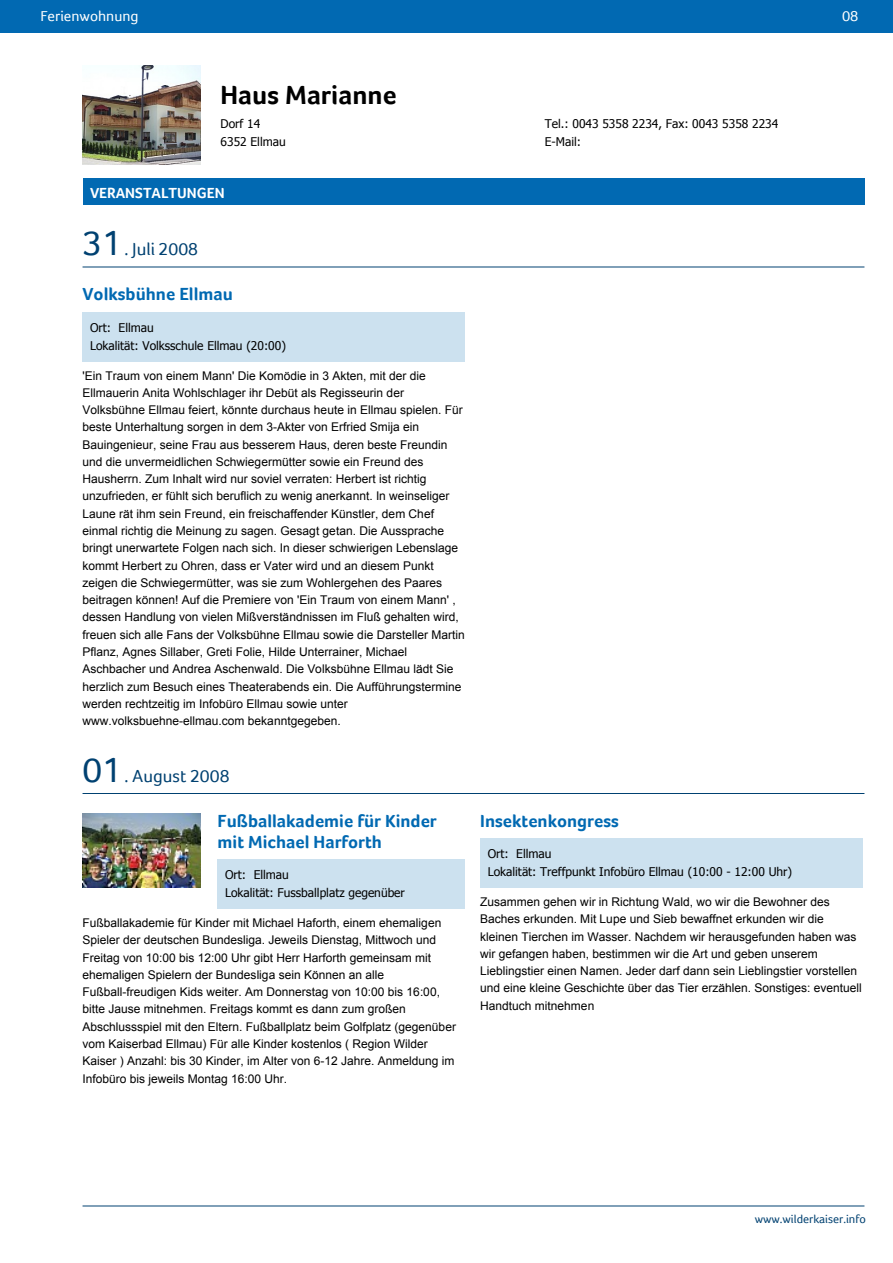
<style>
.page{position:relative;width:893px;height:1263px;background:#fff}
.page>*{position:absolute;margin:0;border:0;box-sizing:border-box;transform-origin:0 0}
.t1{font:700 27px "Foco";color:#000}
.t2{font:700 18px/21.6px "Foco";color:#0169b2}
.t3{font:18px "Foco";color:#004171}
.t4{font:15px "Foco";color:#fff}
.t5{font:700 15px "Foco";color:#fff}
.t6{font:12px/17.2px "Arial";color:#000}
.t7{font:12px/18px "Tahoma";color:#000}
.t8{font:12px "Foco";color:#004171}
.s1{font-size:36px}
</style>
<div class="page">
<div style="left:0;top:0;width:892px;height:33px;background:#0169b2"></div>
<hr style="left:82px;top:1206px;width:782px;height:1px;background:#004171">
<img style="left:82px;top:65px;width:119px;height:100px">
<div style="left:82px;top:178px;width:782px;height:28px;background:#0169b2"></div>
<hr style="left:82px;top:267px;width:782px;height:1px;background:#004171">
<div style="left:82px;top:312px;width:383px;height:50px;background:#cce1ef"></div>
<hr style="left:82px;top:793px;width:782px;height:1px;background:#004171">
<img style="left:82px;top:813px;width:119px;height:75px">
<div style="left:218px;top:860px;width:247px;height:49px;background:#cce1ef"></div>
<div style="left:480px;top:838px;width:382px;height:50px;background:#cce1ef"></div>
<p class="t4" style="left:40px;top:8px;width:100px">Ferienwohnung</p>
<p class="t4" style="left:842px;top:8px;width:18px">08</p>
<h1 class="t1" style="left:220px;top:80px;width:177px">Haus Marianne</h1>
<p class="t7" style="left:220px;top:114px;width:41px">Dorf 14</p>
<p class="t7" style="left:544px;top:114px;width:235px">Tel.: 0043 5358 2234, Fax: 0043 5358 2234</p>
<p class="t7" style="left:220px;top:132px;width:67px">6352 Ellmau</p>
<p class="t7" style="left:544px;top:132px;width:38px">E-Mail:</p>
<p class="t5" style="left:90px;top:185px;width:136px">VERANSTALTUNGEN</p>
<h2 class="t3" style="left:82px;top:239px;width:117px"><span class="s1">31</span>. Juli 2008</h2>
<h2 class="t2" style="left:82px;top:283px;width:152px">Volksbühne Ellmau</h2>
<p class="t7" style="left:90px;top:318px;width:197px">Ort: Ellmau<br>Lokalität: Volksschule Ellmau (20:00)</p>
<p class="t6" style="left:82px;top:367px;width:383px">'Ein Traum von einem Mann' Die Komödie in 3 Akten, mit der die Ellmauerin Anita Wohlschlager ihr Debüt als Regisseurin der Volksbühne Ellmau feiert, könnte durchaus heute in Ellmau spielen. Für beste Unterhaltung sorgen in dem 3-Akter von Erfried Smija ein Bauingenieur, seine Frau aus besserem Haus, deren beste Freundin und die unvermeidlichen Schwiegermütter sowie ein Freund des Hausherrn. Zum Inhalt wird nur soviel verraten: Herbert ist richtig unzufrieden, er fühlt sich beruflich zu wenig anerkannt. In weinseliger Laune rät ihm sein Freund, ein freischaffender Künstler, dem Chef einmal richtig die Meinung zu sagen. Gesagt getan. Die Aussprache bringt unerwartete Folgen nach sich. In dieser schwierigen Lebenslage kommt Herbert zu Ohren, dass er Vater wird und an diesem Punkt zeigen die Schwiegermütter, was sie zum Wohlergehen des Paares beitragen können! Auf die Premiere von 'Ein Traum von einem Mann' , dessen Handlung von vielen Mißverständnissen im Fluß gehalten wird, freuen sich alle Fans der Volksbühne Ellmau sowie die Darsteller Martin Pflanz, Agnes Sillaber, Greti Folie, Hilde Unterrainer, Michael Aschbacher und Andrea Aschenwald. Die Volksbühne Ellmau lädt Sie herzlich zum Besuch eines Theaterabends ein. Die Aufführungstermine werden rechtzeitig im Infobüro Ellmau sowie unter www.volksbuehne-ellmau.com bekanntgegeben.</p>
<h2 class="t3" style="left:82px;top:766px;width:148px"><span class="s1">01</span>. August 2008</h2>
<h2 class="t2" style="left:218px;top:810px;width:221px">Fußballakademie für Kinder mit Michael Harforth</h2>
<p class="t7" style="left:225px;top:865px;width:181px">Ort: Ellmau<br>Lokalität: Fussballplatz gegenüber</p>
<p class="t6" style="left:82px;top:914px;width:375px">Fußballakademie für Kinder mit Michael Haforth, einem ehemaligen Spieler der deutschen Bundesliga. Jeweils Dienstag, Mittwoch und Freitag von 10:00 bis 12:00 Uhr gibt Herr Harforth gemeinsam mit ehemaligen Spielern der Bundesliga sein Können an alle Fußball-freudigen Kids weiter. Am Donnerstag von 10:00 bis 16:00, bitte Jause mitnehmen. Freitags kommt es dann zum großen Abschlussspiel mit den Eltern. Fußballplatz beim Golfplatz (gegenüber vom Kaiserbad Ellmau) Für alle Kinder kostenlos ( Region Wilder Kaiser ) Anzahl: bis 30 Kinder, im Alter von 6-12 Jahre. Anmeldung im Infobüro bis jeweils Montag 16:00 Uhr.</p>
<h2 class="t2" style="left:480px;top:810px;width:140px">Insektenkongress</h2>
<p class="t7" style="left:488px;top:844px;width:306px">Ort: Ellmau<br>Lokalität: Treffpunkt Infobüro Ellmau (10:00 - 12:00 Uhr)</p>
<p class="t6" style="left:480px;top:893px;width:383px">Zusammen gehen wir in Richtung Wald, wo wir die Bewohner des Baches erkunden. Mit Lupe und Sieb bewaffnet erkunden wir die kleinen Tierchen im Wasser. Nachdem wir herausgefunden haben was wir gefangen haben, bestimmen wir die Art und geben unserem Lieblingstier einen Namen. Jeder darf dann sein Lieblingstier vorstellen und eine kleine Geschichte über das Tier erzählen. Sonstiges: eventuell Handtuch mitnehmen</p>
<p class="t8" style="left:754px;top:1212px;width:113px">www.wilderkaiser.info</p>
</div>
